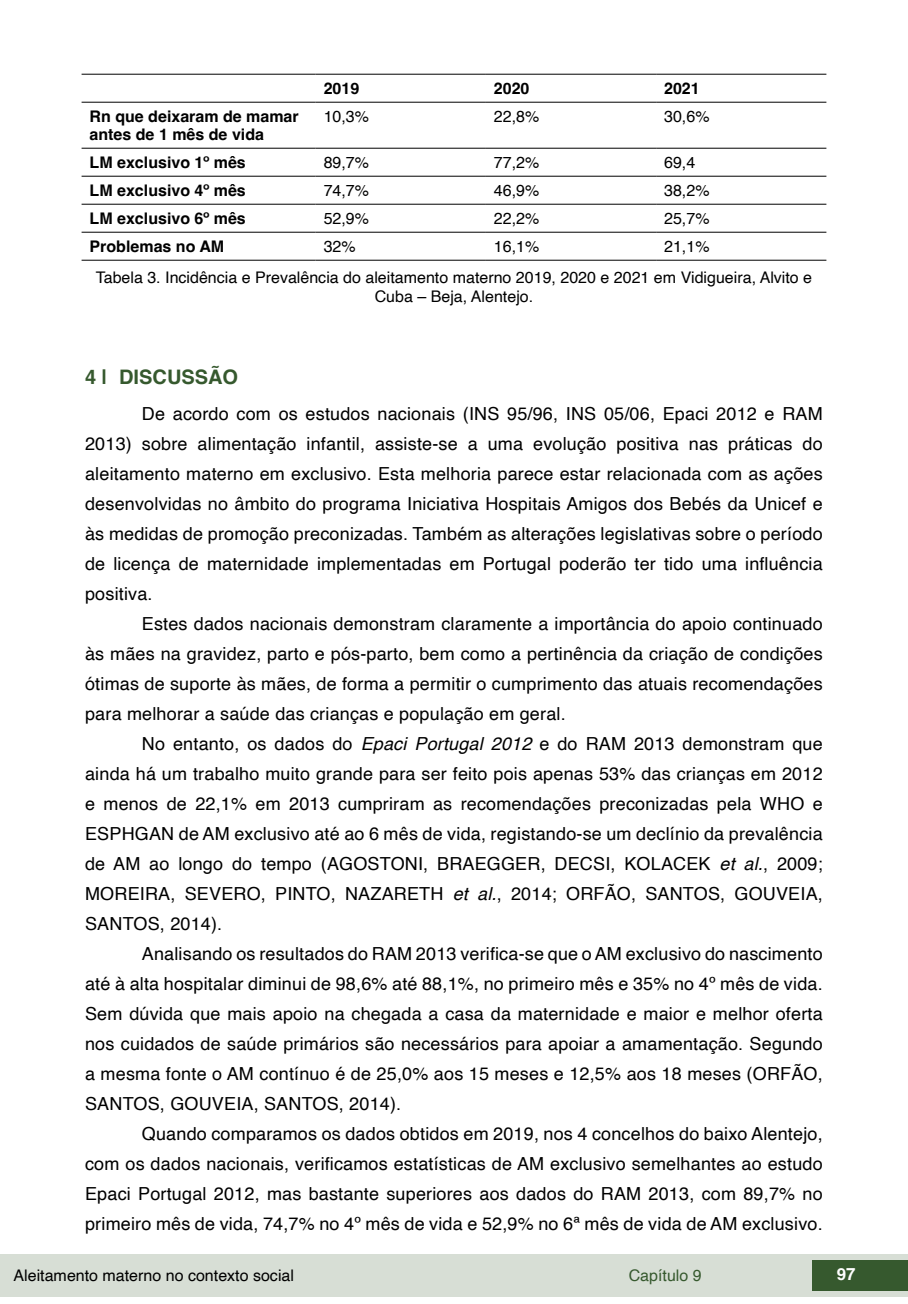
<style>
.page{position:relative;width:908px;height:1304px;background:#fff}
.page>*{position:absolute;margin:0;border:0;box-sizing:border-box;transform-origin:0 0}
.t1{font:700 20px "Helvetica";color:#36592e}
.t2{font:18px/30px "Helvetica";letter-spacing:.01em;color:#000;text-align:justify}
.t3{font:700 16.8px "Helvetica";color:#fff}
.t4{font:16px/31px "Helvetica";color:#000}
.t5{font:700 16px/18px "Helvetica";color:#000}
.t6{font:16px "Helvetica";color:#36592e}
.s1{font-style:italic}
</style>
<div class="page">
<div style="left:0;top:1254px;width:906px;height:43px;background:#d7ded5"></div>
<div style="left:812px;top:1261px;width:95px;height:30px;background:#36592e"></div>
<hr style="left:81px;top:74px;width:234px;height:1px;background:#000">
<hr style="left:315px;top:74px;width:170px;height:1px;background:#000">
<hr style="left:485px;top:74px;width:171px;height:1px;background:#000">
<hr style="left:656px;top:74px;width:170px;height:1px;background:#000">
<hr style="left:81px;top:102px;width:234px;height:1px;background:#000">
<hr style="left:315px;top:102px;width:170px;height:1px;background:#000">
<hr style="left:485px;top:102px;width:171px;height:1px;background:#000">
<hr style="left:656px;top:102px;width:170px;height:1px;background:#000">
<hr style="left:81px;top:148px;width:234px;height:1px;background:#000">
<hr style="left:315px;top:148px;width:170px;height:1px;background:#000">
<hr style="left:485px;top:148px;width:171px;height:1px;background:#000">
<hr style="left:656px;top:148px;width:170px;height:1px;background:#000">
<hr style="left:81px;top:176px;width:234px;height:1px;background:#000">
<hr style="left:315px;top:176px;width:170px;height:1px;background:#000">
<hr style="left:485px;top:176px;width:171px;height:1px;background:#000">
<hr style="left:656px;top:176px;width:170px;height:1px;background:#000">
<hr style="left:81px;top:204px;width:234px;height:1px;background:#000">
<hr style="left:315px;top:204px;width:170px;height:1px;background:#000">
<hr style="left:485px;top:204px;width:171px;height:1px;background:#000">
<hr style="left:656px;top:204px;width:170px;height:1px;background:#000">
<hr style="left:81px;top:232px;width:234px;height:1px;background:#000">
<hr style="left:315px;top:232px;width:170px;height:1px;background:#000">
<hr style="left:485px;top:232px;width:171px;height:1px;background:#000">
<hr style="left:656px;top:232px;width:170px;height:1px;background:#000">
<hr style="left:81px;top:260px;width:234px;height:1px;background:#000">
<hr style="left:315px;top:260px;width:170px;height:1px;background:#000">
<hr style="left:485px;top:260px;width:171px;height:1px;background:#000">
<hr style="left:656px;top:260px;width:170px;height:1px;background:#000">
<p class="t5" style="left:323px;top:81px;width:37px">2019</p>
<p class="t5" style="left:493px;top:81px;width:37px">2020</p>
<p class="t5" style="left:664px;top:81px;width:37px">2021</p>
<p class="t5" style="left:89px;top:109px;width:210px">Rn que deixaram de mamar antes de 1 mês de vida</p>
<p class="t4" style="left:323px;top:102px;width:47px">10,3%</p>
<p class="t4" style="left:493px;top:102px;width:47px">22,8%</p>
<p class="t4" style="left:664px;top:102px;width:47px">30,6%</p>
<p class="t5" style="left:89px;top:155px;width:158px">LM exclusivo 1º mês</p>
<p class="t4" style="left:323px;top:148px;width:47px">89,7%</p>
<p class="t4" style="left:493px;top:148px;width:47px">77,2%</p>
<p class="t4" style="left:664px;top:148px;width:33px">69,4</p>
<p class="t5" style="left:89px;top:183px;width:158px">LM exclusivo 4º mês</p>
<p class="t4" style="left:323px;top:176px;width:47px">74,7%</p>
<p class="t4" style="left:493px;top:176px;width:47px">46,9%</p>
<p class="t4" style="left:664px;top:176px;width:47px">38,2%</p>
<p class="t5" style="left:89px;top:211px;width:158px">LM exclusivo 6º mês</p>
<p class="t4" style="left:323px;top:204px;width:47px">52,9%</p>
<p class="t4" style="left:493px;top:204px;width:47px">22,2%</p>
<p class="t4" style="left:664px;top:204px;width:47px">25,7%</p>
<p class="t5" style="left:89px;top:239px;width:136px">Problemas no AM</p>
<p class="t4" style="left:323px;top:232px;width:34px">32%</p>
<p class="t4" style="left:493px;top:232px;width:47px">16,1%</p>
<p class="t4" style="left:96px;top:232px;width:717px;text-indent:568px">21,1%<br>Tabela 3. Incidência e Prevalência do aleitamento materno 2019, 2020 e 2021 em Vidigueira, Alvito e</p>
<p class="t4" style="left:374px;top:282px;width:160px">Cuba – Beja, Alentejo.</p>
<p class="t1" style="left:85px;top:365px;width:154px">4 | DISCUSSÃO</p>
<p class="t2" style="left:85px;top:399px;width:738px;text-indent:57px">De acordo com os estudos nacionais (INS 95/96, INS 05/06, Epaci 2012 e RAM 2013) sobre alimentação infantil, assiste-se a uma evolução positiva nas práticas do aleitamento materno em exclusivo. Esta melhoria parece estar relacionada com as ações desenvolvidas no âmbito do programa Iniciativa Hospitais Amigos dos Bebés da Unicef e às medidas de promoção preconizadas. Também as alterações legislativas sobre o período de licença de maternidade implementadas em Portugal poderão ter tido uma influência positiva.</p>
<p class="t2" style="left:85px;top:609px;width:738px;text-indent:57px">Estes dados nacionais demonstram claramente a importância do apoio continuado às mães na gravidez, parto e pós-parto, bem como a pertinência da criação de condições ótimas de suporte às mães, de forma a permitir o cumprimento das atuais recomendações para melhorar a saúde das crianças e população em geral.</p>
<p class="t2" style="left:85px;top:729px;width:739px;text-indent:57px">No entanto, os dados do <span class="s1">Epaci Portugal 2012</span> e do RAM 2013 demonstram que ainda há um trabalho muito grande para ser feito pois apenas 53% das crianças em 2012 e menos de 22,1% em 2013 cumpriram as recomendações preconizadas pela WHO e ESPHGAN de AM exclusivo até ao 6 mês de vida, registando-se um declínio da prevalência de AM ao longo do tempo (AGOSTONI, BRAEGGER, DECSI, KOLACEK <span class="s1">et al.</span>, 2009; MOREIRA, SEVERO, PINTO, NAZARETH <span class="s1">et al.</span>, 2014; ORFÃO, SANTOS, GOUVEIA, SANTOS, 2014).</p>
<p class="t2" style="left:85px;top:939px;width:738px;text-indent:57px">Analisando os resultados do RAM 2013 verifica-se que o AM exclusivo do nascimento até à alta hospitalar diminui de 98,6% até 88,1%, no primeiro mês e 35% no 4º mês de vida.<br>Sem dúvida que mais apoio na chegada a casa da maternidade e maior e melhor oferta nos cuidados de saúde primários são necessários para apoiar a amamentação. Segundo a mesma fonte o AM contínuo é de 25,0% aos 15 meses e 12,5% aos 18 meses (ORFÃO, SANTOS, GOUVEIA, SANTOS, 2014).</p>
<p class="t2" style="left:85px;top:1119px;width:738px;text-indent:57px">Quando comparamos os dados obtidos em 2019, nos 4 concelhos do baixo Alentejo, com os dados nacionais, verificamos estatísticas de AM exclusivo semelhantes ao estudo Epaci Portugal 2012, mas bastante superiores aos dados do RAM 2013, com 89,7% no primeiro mês de vida, 74,7% no 4º mês de vida e 52,9% no 6ª mês de vida de AM exclusivo.</p>
<p class="t4" style="left:14px;top:1260px;width:282px">Aleitamento materno no contexto social</p>
<p class="t6" style="left:628px;top:1263px;width:74px">Capítulo 9</p>
<p class="t3" style="left:836px;top:1264px;width:20px">97</p>
</div>
